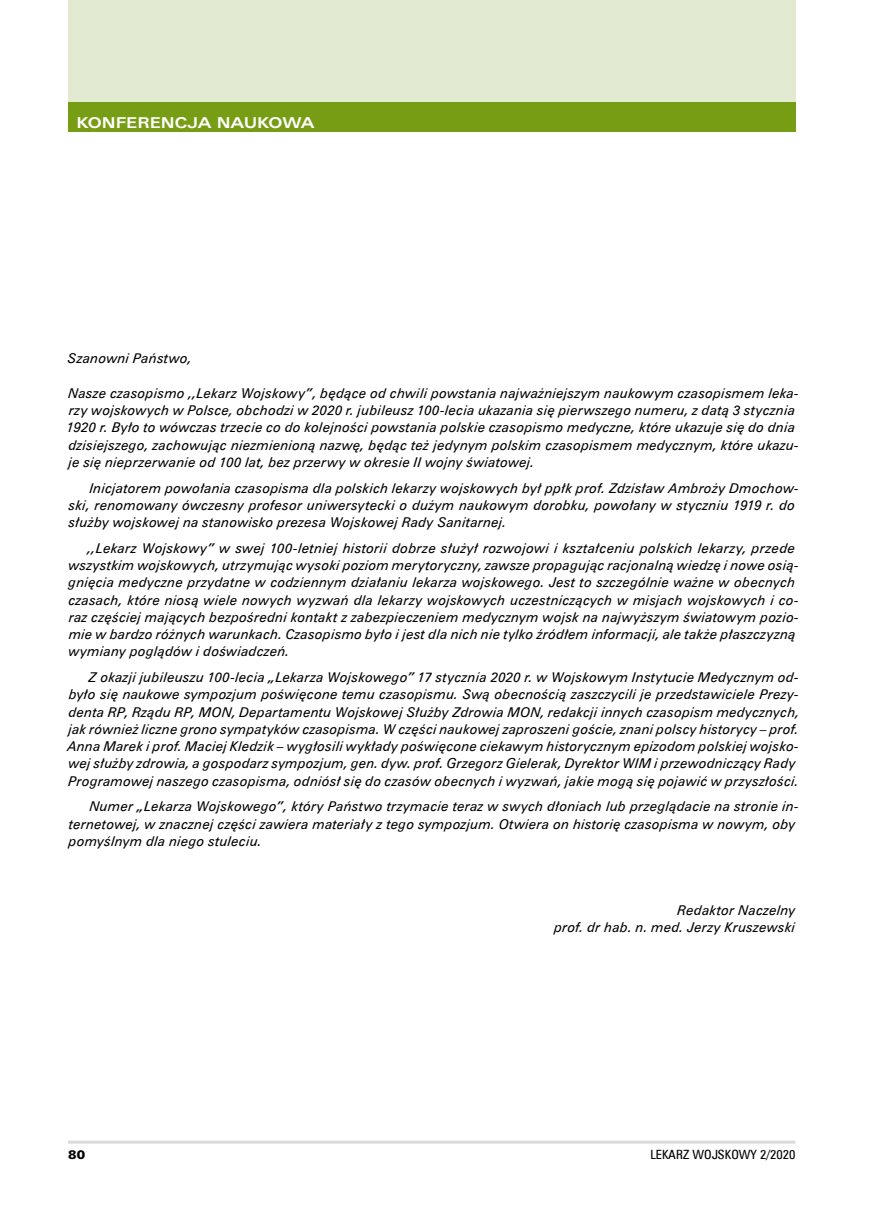
<style>
.page{position:relative;width:872px;height:1212px;background:#fff}
.page>*{position:absolute;margin:0;border:0;box-sizing:border-box;transform-origin:0 0}
.t1{font:15px "Zurich Ex EU Bold";color:#fff}
.t2{font:italic 13.5px/17.2px "Zurich EU";letter-spacing:.01em;color:#000}
.t3{font:12.75px "Zurich Cn EU Normal";color:#000;scale:1.04 1}
.t4{font:11.25px "Zurich Blk PL";color:#000;scale:1.04 1}
</style>
<div class="page">
<div style="left:68px;top:0;width:727px;height:132px;background:#e3ead2"></div>
<hr style="left:68px;top:1140px;width:727px;height:3px;background:#d9dada">
<div style="left:68px;top:102px;width:727px;height:30px;background:#779d15"></div>
<p class="t1" style="left:77px;top:113px;width:239px">KONFERENCJA NAUKOWA</p>
<p class="t2" style="left:68px;top:349px;width:125px">Szanowni Państwo,</p>
<p class="t2" style="left:67px;top:384px;width:734px">Nasze czasopismo ,,Lekarz Wojskowy”, będące od chwili powstania najważniejszym naukowym czasopismem leka&shy;rzy wojskowych w Polsce, obchodzi w 2020 r. jubileusz 100-lecia ukazania się pierwszego numeru, z datą 3 stycznia 1920 r. Było to wówczas trzecie co do kolejności powstania polskie czasopismo medyczne, które ukazuje się do dnia dzisiejszego, zachowując niezmienioną nazwę, będąc też jedynym polskim czasopismem medycznym, które ukazu&shy;je się nieprzerwanie od 100 lat, bez przerwy w okresie II wojny światowej.</p>
<p class="t2" style="left:69px;top:479px;width:731px;text-indent:21px">Inicjatorem powołania czasopisma dla polskich lekarzy wojskowych był ppłk prof. Zdzisław Ambroży Dmochow&shy;ski, renomowany ówczesny profesor uniwersytecki o dużym naukowym dorobku, powołany w styczniu 1919 r. do służby wojskowej na stanowisko prezesa Wojskowej Rady Sanitarnej.</p>
<p class="t2" style="left:69px;top:539px;width:732px;text-indent:19px">,,Lekarz Wojskowy” w swej 100-letniej historii dobrze służył rozwojowi i kształceniu polskich lekarzy, przede wszystkim wojskowych, utrzymując wysoki poziom merytoryczny, zawsze propagując racjonalną wiedzę i nowe osią&shy;gnięcia medyczne przydatne w codziennym działaniu lekarza wojskowego. Jest to szczególnie ważne w obecnych czasach, które niosą wiele nowych wyzwań dla lekarzy wojskowych uczestniczących w misjach wojskowych i co&shy;raz częściej mających bezpośredni kontakt z zabezpieczeniem medycznym wojsk na najwyższym światowym pozio&shy;mie w bardzo różnych warunkach. Czasopismo było i jest dla nich nie tylko źródłem informacji, ale także płaszczyzną wymiany poglądów i doświadczeń.</p>
<p class="t2" style="left:67px;top:668px;width:733px;text-indent:21px">Z okazji jubileuszu 100-lecia „Lekarza Wojskowego” 17 stycznia 2020 r. w Wojskowym Instytucie Medycznym od&shy;było się naukowe sympozjum poświęcone temu czasopismu. Swą obecnością zaszczycili je przedstawiciele Prezy&shy;denta RP, Rządu RP, MON, Departamentu Wojskowej Służby Zdrowia MON, redakcji innych czasopism medycznych, jak również liczne grono sympatyków czasopisma. W części naukowej zaproszeni goście, znani polscy historycy – prof.<br>Anna Marek i prof. Maciej Kledzik – wygłosili wykłady poświęcone ciekawym historycznym epizodom polskiej wojsko&shy;wej służby zdrowia, a gospodarz sympozjum, gen. dyw. prof. Grzegorz Gielerak, Dyrektor WIM i przewodniczący Rady Programowej naszego czasopisma, odniósł się do czasów obecnych i wyzwań, jakie mogą się pojawić w przyszłości.</p>
<p class="t2" style="left:69px;top:798px;width:731px;text-indent:21px">Numer „Lekarza Wojskowego”, który Państwo trzymacie teraz w swych dłoniach lub przeglądacie na stronie in&shy;ternetowej, w znacznej części zawiera materiały z tego sympozjum. Otwiera on historię czasopisma w nowym, oby pomyślnym dla niego stuleciu.</p>
<p class="t2" style="left:554px;top:901px;width:243px;text-align:right">Redaktor Naczelny<br>prof. dr hab. n. med. Jerzy Kruszewski</p>
<p class="t4" style="left:68px;top:1147px;width:18px">80</p>
<p class="t3" style="left:650px;top:1147px;width:141px">LEKARZ WOJSKOWY 2/2020</p>
</div>
